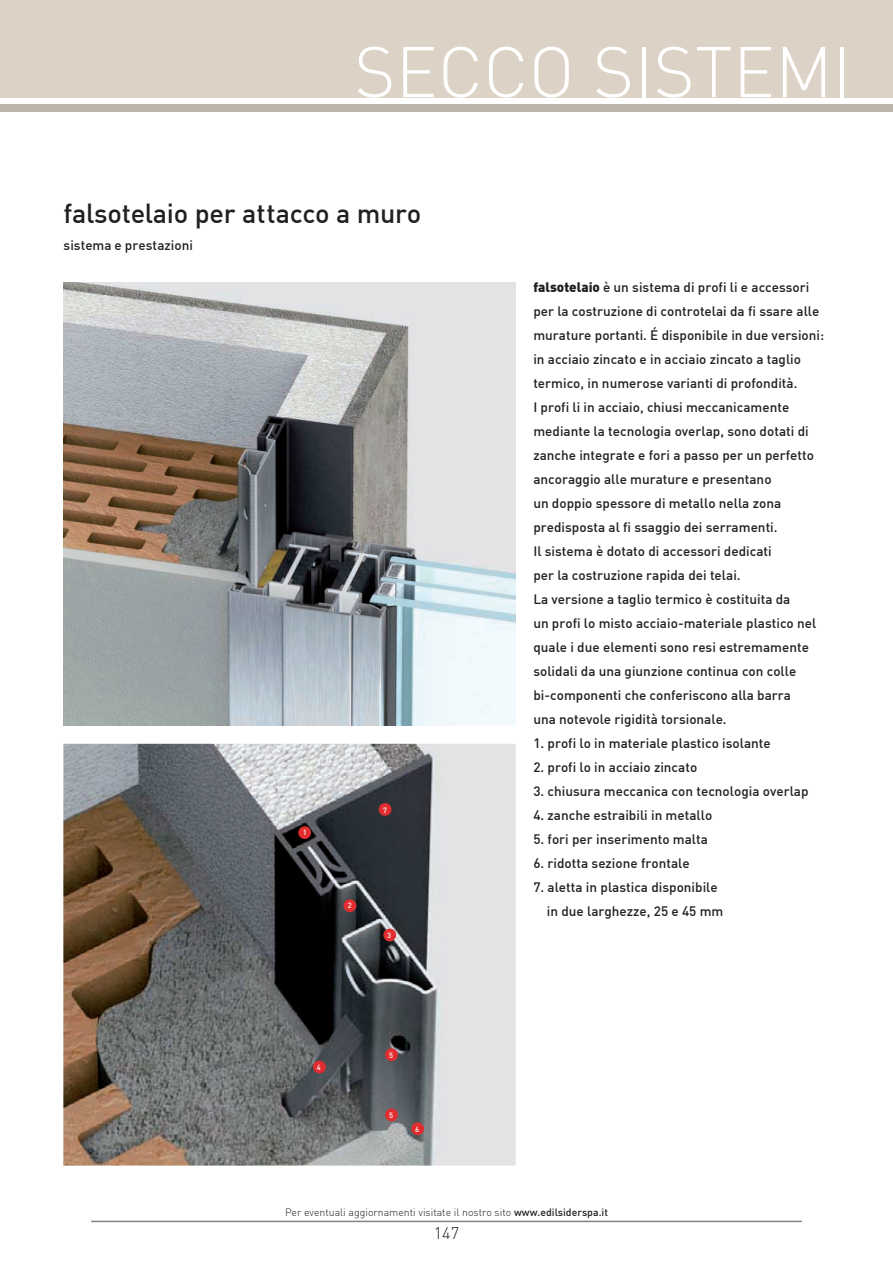
<style>
.page{position:relative;width:893px;height:1263px;background:#fff}
.page>*{position:absolute;margin:0;border:0;box-sizing:border-box;transform-origin:0 0}
.t1{font:300 70.5px "DIN";color:#fff}
.t2{font:500 27px "DIN";letter-spacing:-.015em;color:#231f20}
.t3{font:300 16.5px "DIN";color:#231f20}
.t4{font:500 13.5px/24px "DIN";color:#231f20}
.t5{font:300 10.5px "DIN";color:#231f20}
.t6{font:500 7.5px "DIN";color:#fff}
.s1{font-weight:900}
.s2{font-weight:500}
</style>
<div class="page">
<div style="left:0;top:0;width:892px;height:97px;background:#dcd2c6"></div>
<div style="left:0;top:105px;width:892px;height:7px;background:#bcb4ab"></div>
<hr style="left:91px;top:1220px;width:710px;height:1px;background:#808285">
<img style="left:64px;top:282px;width:451px;height:443px">
<img style="left:63px;top:743px;width:452px;height:422px">
<div style="left:298px;top:826px;width:13px;height:12px;background:#e12d30;border-radius:50%"></div>
<svg style="left:378px;top:802px;width:13px;height:13px"></svg>
<div style="left:343px;top:899px;width:13px;height:12px;background:#e12d30;border-radius:50%"></div>
<div style="left:383px;top:928px;width:13px;height:13px;background:#e12d30;border-radius:50%"></div>
<div style="left:313px;top:1060px;width:12px;height:13px;background:#e12d30;border-radius:50%"></div>
<div style="left:411px;top:1122px;width:13px;height:12px;background:#e12d30;border-radius:50%"></div>
<div style="left:385px;top:1108px;width:12px;height:12px;background:#e12d30;border-radius:50%"></div>
<div style="left:385px;top:1048px;width:12px;height:12px;background:#e12d30;border-radius:50%"></div>
<h1 class="t1" style="left:354px;top:28px;width:499px">SECCO SISTEMI</h1>
<h2 class="t2" style="left:64px;top:196px;width:359px">falsotelaio per attacco a muro</h2>
<p class="t4" style="left:64px;top:233px;width:131px">sistema e prestazioni</p>
<p class="t6" style="left:302px;top:827px;width:5px">1</p>
<p class="t6" style="left:383px;top:804px;width:5px">7</p>
<p class="t6" style="left:347px;top:900px;width:5px">2</p>
<p class="t6" style="left:387px;top:930px;width:5px">3</p>
<p class="t6" style="left:316px;top:1062px;width:5px">4</p>
<p class="t6" style="left:389px;top:1049px;width:5px">5</p>
<p class="t6" style="left:389px;top:1110px;width:5px">5</p>
<p class="t6" style="left:415px;top:1123px;width:5px">6</p>
<p class="t4" style="left:533px;top:274px;width:292px"><span class="s1">falsotelaio</span> è un sistema di profi li e accessori per la costruzione di controtelai da fi ssare alle murature portanti. É disponibile in due versioni: in acciaio zincato e in acciaio zincato a taglio termico, in numerose varianti di profondità.<br>I profi li in acciaio, chiusi meccanicamente mediante la tecnologia overlap, sono dotati di zanche integrate e fori a passo per un perfetto ancoraggio alle murature e presentano<br>un doppio spessore di metallo nella zona predisposta al fi ssaggio dei serramenti.<br>Il sistema è dotato di accessori dedicati<br>per la costruzione rapida dei telai.<br>La versione a taglio termico è costituita da<br>un profi lo misto acciaio-materiale plastico nel quale i due elementi sono resi estremamente solidali da una giunzione continua con colle bi-componenti che conferiscono alla barra<br>una notevole rigidità torsionale.</p>
<p class="t4" style="left:533px;top:730px;width:239px">1. profi lo in materiale plastico isolante</p>
<p class="t4" style="left:533px;top:754px;width:165px">2. profi lo in acciaio zincato</p>
<p class="t4" style="left:533px;top:778px;width:276px">3. chiusura meccanica con tecnologia overlap</p>
<p class="t4" style="left:533px;top:802px;width:180px">4. zanche estraibili in metallo</p>
<p class="t4" style="left:533px;top:826px;width:176px">5. fori per inserimento malta</p>
<p class="t4" style="left:533px;top:850px;width:158px">6. ridotta sezione frontale</p>
<p class="t4" style="left:546px;top:874px;width:178px;text-indent:-14px">7. aletta in plastica disponibile in due larghezze, 25 e 45 mm</p>
<p class="t5" style="left:285px;top:1204px;width:324px">Per eventuali aggiornamenti visitate il nostro sito <span class="s2">www.edilsiderspa.it</span></p>
<p class="t3" style="left:433px;top:1222px;width:27px">147</p>
</div>
